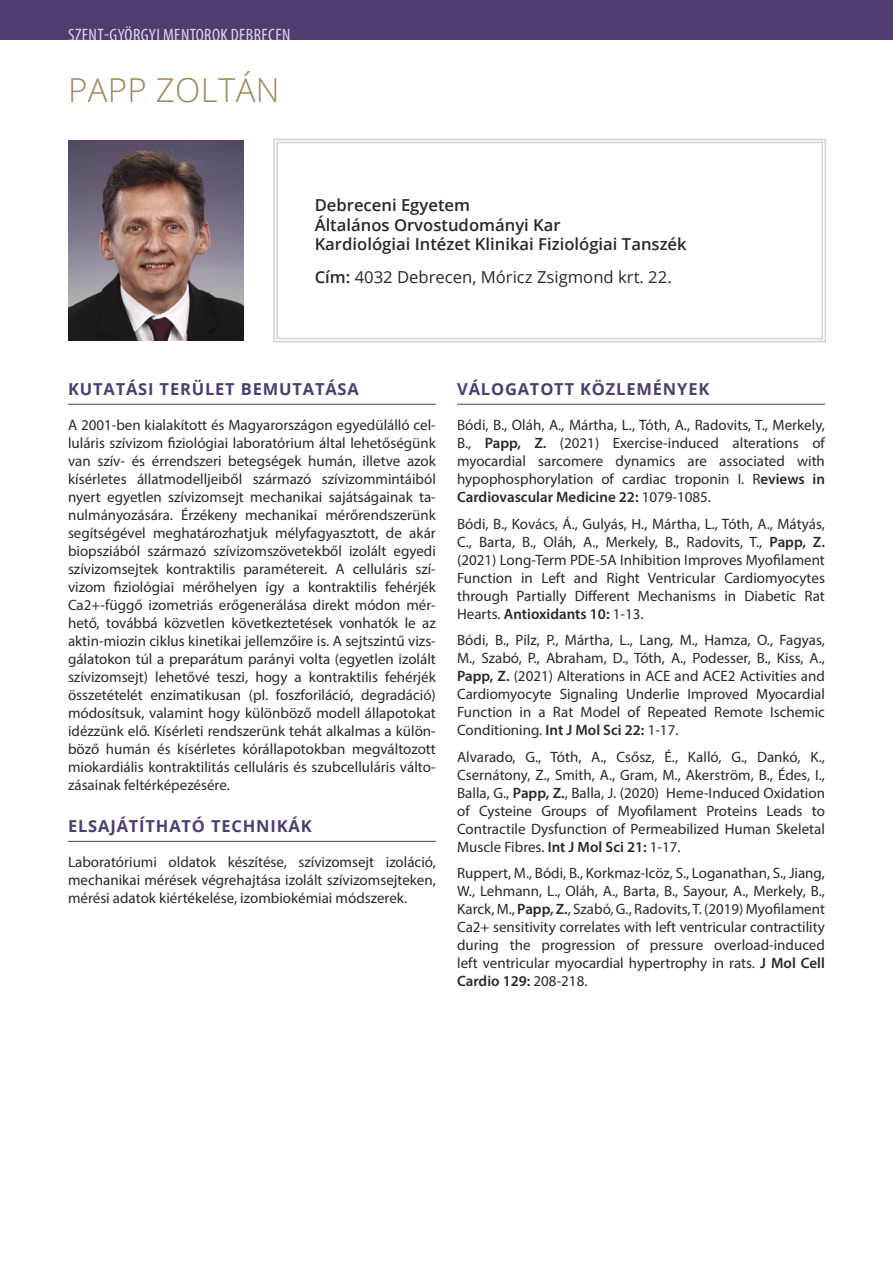
<style>
.page{position:relative;width:893px;height:1263px;background:#fff}
.page>*{position:absolute;margin:0;border:0;box-sizing:border-box;transform-origin:0 0}
.Név_M{font:300 33px "Open Sans";letter-spacing:.01em;color:#9f8759}
.t1{font:condensed 18px "Myriad Pro";letter-spacing:.02em;color:#fff}
.Affiliáció1_M{font:600 16.5px/19.8px "Open Sans";color:#292929}
.alcím1_M{font:700 16.5px "Open Sans";letter-spacing:.05em;color:#4f3d72}
.Affiliáció2_M{font:16.5px "Open Sans";color:#292929}
.Közlemények_M{font:15px/18px "Myriad Pro";color:#292929;text-align:justify}
.body1_M{font:15px/18px "Myriad Pro";color:#292929;text-align:justify}
.s1{font-weight:600}
</style>
<div class="page">
<div style="left:0;top:0;width:893px;height:40px;background:#4f3d72"></div>
<svg style="left:273px;top:138px;width:553px;height:205px"></svg>
<div style="left:276px;top:142px;width:547px;height:197px;border:1px solid #d6d0dc"></div>
<hr style="left:68px;top:404px;width:368px;height:1px;background:#4f3d72">
<hr style="left:68px;top:841px;width:368px;height:1px;background:#4f3d72">
<hr style="left:457px;top:404px;width:368px;height:1px;background:#4f3d72">
<img style="left:68px;top:141px;width:176px;height:199px">
<p class="t1" style="left:68px;top:24px;width:224px">SZENT-GYÖRGYI MENTOROK DEBRECEN</p>
<p class="Név_M" style="left:68px;top:67px;width:213px">PAPP ZOLTÁN</p>
<p class="Affiliáció1_M" style="left:315px;top:195px;width:374px">Debreceni Egyetem<br>Általános Orvostudományi Kar<br>Kardiológiai Intézet Klinikai Fiziológiai Tanszék</p>
<p class="Affiliáció2_M" style="left:315px;top:266px;width:359px"><span class="s1">Cím:</span> 4032 Debrecen, Móricz Zsigmond krt. 22.</p>
<p class="alcím1_M" style="left:68px;top:378px;width:292px">KUTATÁSI TERÜLET BEMUTATÁSA</p>
<p class="body1_M" style="left:68px;top:416px;width:369px">A 2001-ben kialakított és Magyarországon egyedülálló cel&shy;luláris szívizom fiziológiai laboratórium által lehetőségünk van szív- és érrendszeri betegségek humán, illetve azok kísérletes állatmodelljeiből származó szívizommintáiból nyert egyetlen szívizomsejt mechanikai sajátságainak ta&shy;nulmányozására. Érzékeny mechanikai mérőrendszerünk segítségével meghatározhatjuk mélyfagyasztott, de akár biopsziából származó szívizomszövetekből izolált egyedi szívizomsejtek kontraktilis paramétereit. A celluláris szí&shy;vizom fiziológiai mérőhelyen így a kontraktilis fehérjék Ca2+-függő izometriás erőgenerálása direkt módon mér&shy;hető, továbbá közvetlen következtetések vonhatók le az aktin-miozin ciklus kinetikai jellemzőire is. A sejtszintű vizs&shy;gálatokon túl a preparátum parányi volta (egyetlen izolált szívizomsejt) lehetővé teszi, hogy a kontraktilis fehérjék összetételét enzimatikusan (pl. foszforiláció, degradáció) módosítsuk, valamint hogy különböző modell állapotokat idézzünk elő. Kísérleti rendszerünk tehát alkalmas a külön&shy;böző humán és kísérletes kórállapotokban megváltozott miokardiális kontraktilitás celluláris és szubcelluláris válto&shy;zásainak feltérképezésére.</p>
<p class="alcím1_M" style="left:68px;top:815px;width:245px">ELSAJÁTÍTHATÓ TECHNIKÁK</p>
<p class="body1_M" style="left:68px;top:853px;width:369px">Laboratóriumi oldatok készítése, szívizomsejt izoláció, mechanikai mérések végrehajtása izolált szívizomsejteken, mérési adatok kiértékelése, izombiokémiai módszerek.</p>
<p class="alcím1_M" style="left:457px;top:378px;width:254px">VÁLOGATOTT KÖZLEMÉNYEK</p>
<p class="Közlemények_M" style="left:457px;top:416px;width:369px">Bódi, B., Oláh, A., Mártha, L., Tóth, A., Radovits, T., Merkely, B., <span class="s1">Papp, Z.</span> (2021) Exercise-induced alterations of myocardial sarcomere dynamics are associated with hypophosphorylation of cardiac troponin I. R<span class="s1">eviews in Cardiovascular Medicine 22:</span> 1079-1085.</p>
<p class="Közlemények_M" style="left:457px;top:515px;width:369px">Bódi, B., Kovács, Á., Gulyás, H., Mártha, L., Tóth, A., Mátyás, C., Barta, B., Oláh, A., Merkely, B., Radovits, T., <span class="s1">Papp, Z. </span>(2021) Long-Term PDE-5A Inhibition Improves Myofilament Function in Left and Right Ventricular Cardiomyocytes through Partially Different Mechanisms in Diabetic Rat Hearts. <span class="s1">Antioxidants 10:</span> 1-13.</p>
<p class="Közlemények_M" style="left:457px;top:631px;width:369px">Bódi, B., Pilz, P., Mártha, L., Lang, M., Hamza, O., Fagyas, M., Szabó, P., Abraham, D., Tóth, A., Podesser, B., Kiss, A., <span class="s1">Papp, Z.</span> (2021) Alterations in ACE and ACE2 Activities and Cardiomyocyte Signaling Underlie Improved Myocardial Function in a Rat Model of Repeated Remote Ischemic Conditioning. <span class="s1">Int J Mol Sci 22:</span> 1-17.</p>
<p class="Közlemények_M" style="left:457px;top:748px;width:369px">Alvarado, G., Tóth, A., Csősz, É., Kalló, G., Dankó, K., Csernátony, Z., Smith, A., Gram, M., Akerström, B., Édes, I., Balla, G., <span class="s1">Papp, Z.</span>, Balla, J. (2020) Heme-Induced Oxidation of Cysteine Groups of Myofilament Proteins Leads to Contractile Dysfunction of Permeabilized Human Skeletal Muscle Fibres. <span class="s1">Int J Mol Sci 21:</span> 1-17.</p>
<p class="Közlemények_M" style="left:457px;top:864px;width:369px">Ruppert, M., Bódi, B., Korkmaz-Icöz, S., Loganathan, S., Jiang, W., Lehmann, L., Oláh, A., Barta, B., Sayour, A., Merkely, B., Karck, M., <span class="s1">Papp, Z.</span>, Szabó, G., Radovits, T. (2019) Myofilament Ca2+ sensitivity correlates with left ventricular contractility during the progression of pressure overload-induced left ventricular myocardial hypertrophy in rats. <span class="s1">J Mol Cell Cardio 129:</span> 208-218.</p>
</div>
